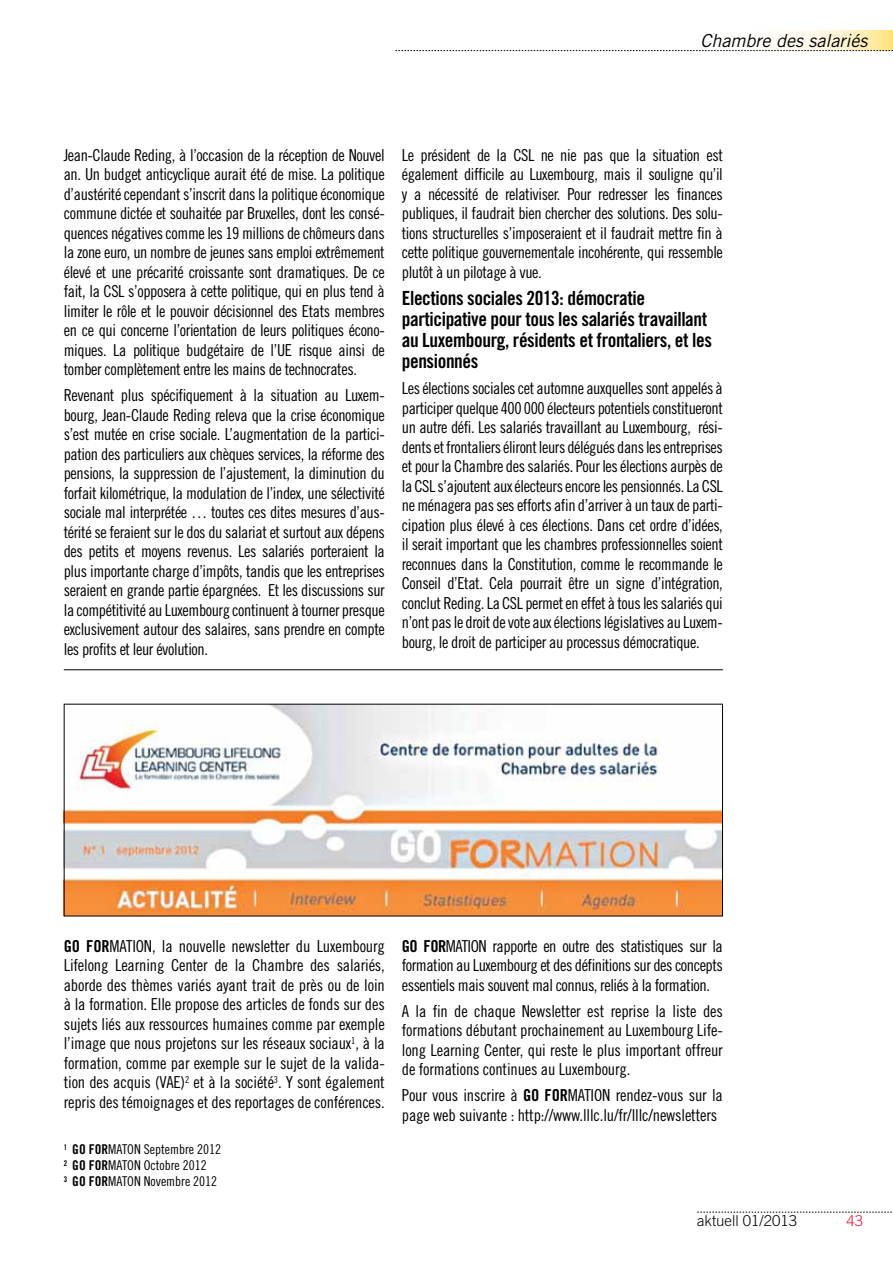
<style>
.page{position:relative;width:893px;height:1263px;background:#fff}
.page>*{position:absolute;margin:0;border:0;box-sizing:border-box;transform-origin:0 0}
.t1{font:19.5px/21px "Trade Gothic LT Std Bd Cn 20";letter-spacing:-.02em;color:#000}
.t2{font:italic 18px "Trade Gothic LT Std";color:#000}
.t3{font:16.5px/19.5px "Trade Gothic LT Std Cn 18";letter-spacing:-.025em;color:#000;text-align:justify}
.t4{font:300 15px "Trade Gothic LT Std";color:#000}
.t5{font:300 15px "Trade Gothic LT Std";color:#ed1a3b}
.t6{font:13.5px/16.2px "Trade Gothic LT Std Cn 18";color:#000}
.s1{font-family:"Trade Gothic LT Std Bd Cn 20"}
</style>
<div class="page">
<svg style="left:786px;top:31px;width:107px;height:19px;background:#fff2ca"></svg>
<svg style="left:395px;top:50px;width:498px;height:1px"></svg>
<svg style="left:697px;top:1212px;width:195px;height:1px"></svg>
<hr style="left:64px;top:669px;width:659px;height:1px;background:#000">
<img style="left:66px;top:706px;width:655px;height:208px">
<p class="t2" style="left:700px;top:29px;width:168px">Chambre des salariés</p>
<p class="t3" style="left:64px;top:145px;width:323px">Jean-Claude Reding, à l’occasion de la réception de Nouvel an. Un budget anticyclique aurait été de mise. La politique d’austérité cependant s’inscrit dans la politique économique commune dictée et souhaitée par Bruxelles, dont les consé&shy;quences négatives comme les 19 millions de chômeurs dans la zone euro, un nombre de jeunes sans emploi extrêmement élevé et une précarité croissante sont dramatiques. De ce fait, la CSL s’opposera à cette politique, qui en plus tend à limiter le rôle et le pouvoir décisionnel des Etats membres en ce qui concerne l’orientation de leurs politiques écono&shy;miques. La politique budgétaire de l’UE risque ainsi de tomber complètement entre les mains de technocrates.</p>
<p class="t3" style="left:64px;top:385px;width:323px">Revenant plus spécifiquement à la situation au Luxem&shy;bourg, Jean-Claude Reding releva que la crise économique s’est mutée en crise sociale. L’augmentation de la partici&shy;pation des particuliers aux chèques services, la réforme des pensions, la suppression de l’ajustement, la diminution du forfait kilométrique, la modulation de l’index, une sélectivité sociale mal interprétée … toutes ces dites mesures d’aus&shy;térité se feraient sur le dos du salariat et surtout aux dépens des petits et moyens revenus. Les salariés porteraient la plus importante charge d’impôts, tandis que les entreprises seraient en grande partie épargnées. Et les discussions sur la compétitivité au Luxembourg continuent à tourner presque exclusivement autour des salaires, sans prendre en compte les profits et leur évolution.</p>
<p class="t3" style="left:402px;top:145px;width:323px">Le président de la CSL ne nie pas que la situation est également difficile au Luxembourg, mais il souligne qu’il y a nécessité de relativiser. Pour redresser les finances publiques, il faudrait bien chercher des solutions. Des solu&shy;tions structurelles s’imposeraient et il faudrait mettre fin à cette politique gouvernementale incohérente, qui ressemble plutôt à un pilotage à vue.</p>
<p class="t1" style="left:402px;top:288px;width:312px">Elections sociales 2013: démocratie participative pour tous les salariés travaillant au Luxembourg, résidents et frontaliers, et les pensionnés</p>
<p class="t3" style="left:402px;top:378px;width:323px">Les élections sociales cet automne auxquelles sont appelés à participer quelque 400 000 électeurs potentiels constitueront un autre défi. Les salariés travaillant au Luxembourg, rési&shy;dents et frontaliers éliront leurs délégués dans les entreprises et pour la Chambre des salariés. Pour les élections aurpès de la CSL s’ajoutent aux électeurs encore les pensionnés. La CSL ne ménagera pas ses efforts afin d’arriver à un taux de parti&shy;cipation plus élevé à ces élections. Dans cet ordre d’idées, il serait important que les chambres professionnelles soient reconnues dans la Constitution, comme le recommande le Conseil d’Etat. Cela pourrait être un signe d’intégration, conclut Reding. La CSL permet en effet à tous les salariés qui n’ont pas le droit de vote aux élections législatives au Luxem&shy;bourg, le droit de participer au processus démocratique.</p>
<p class="t3" style="left:64px;top:936px;width:323px"><span class="s1">GO FOR</span>MATION, la nouvelle newsletter du Luxembourg Lifelong Learning Center de la Chambre des salariés, aborde des thèmes variés ayant trait de près ou de loin à la formation. Elle propose des articles de fonds sur des sujets liés aux ressources humaines comme par exemple l’image que nous projetons sur les réseaux sociaux<sup>1</sup>, à la formation, comme par exemple sur le sujet de la valida&shy;tion des acquis (VAE)<sup>2</sup> et à la société<sup>3</sup>. Y sont également repris des témoignages et des reportages de conférences.</p>
<p class="t6" style="left:64px;top:1141px;width:159px"><sup>1</sup> <span class="s1">GO FOR</span>MATON Septembre 2012<br><sup>2</sup> <span class="s1">GO FOR</span>MATON Octobre 2012<br><sup>3</sup> <span class="s1">GO FOR</span>MATON Novembre 2012</p>
<p class="t3" style="left:402px;top:936px;width:323px"><span class="s1">GO FOR</span>MATION rapporte en outre des statistiques sur la formation au Luxembourg et des définitions sur des concepts essentiels mais souvent mal connus, reliés à la formation.</p>
<p class="t3" style="left:402px;top:1001px;width:323px">A la fin de chaque Newsletter est reprise la liste des formations débutant prochainement au Luxembourg Life&shy;long Learning Center, qui reste le plus important offreur de formations continues au Luxembourg.</p>
<p class="t3" style="left:402px;top:1085px;width:322px">Pour vous inscrire à <span class="s1">GO FOR</span>MATION rendez-vous sur la page web suivante : http://www.lllc.lu/fr/lllc/newsletters</p>
<p class="t4" style="left:697px;top:1212px;width:102px">aktuell 01/2013</p>
<p class="t5" style="left:846px;top:1212px;width:18px">43</p>
</div>
